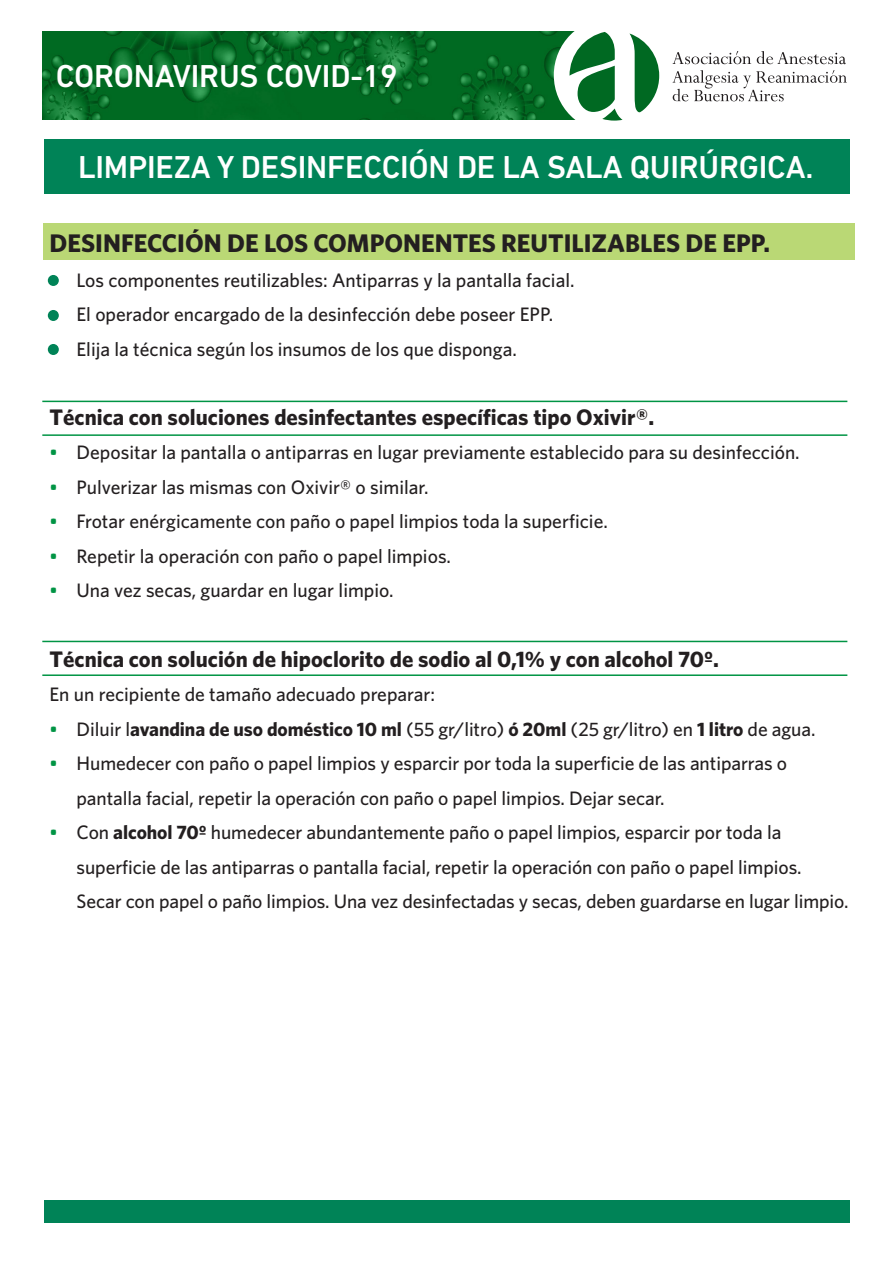
<style>
.page{position:relative;width:893px;height:1276px;background:#fff}
.page>*{position:absolute;margin:0;border:0;box-sizing:border-box;transform-origin:0 0}
.t1{font:500 32.25px "DIN Next LT Pro";letter-spacing:-.005em;color:#fff}
.t2{font:700 25.5px "Whitney";color:#231f20}
.t3{font:700 22.5px "Whitney";color:#231f20}
.t4{font:500 19.5px/34.5px "Whitney";letter-spacing:-.005em;color:#231f20}
.s1{color:#009444}
.s2{font-weight:700}
</style>
<div class="page">
<div style="left:43px;top:224px;width:811px;height:36px;background:#bad875"></div>
<img style="left:43px;top:31px;width:531px;height:88px">
<div style="left:554px;top:18px;width:114px;height:114px;background:#fff;border-radius:50%"></div>
<div style="left:44px;top:140px;width:805px;height:54px;background:#008357"></div>
<div style="left:44px;top:1199px;width:805px;height:23px;background:#008357"></div>
<svg style="left:672px;top:51px;width:79px;height:13px"></svg>
<svg style="left:757px;top:51px;width:89px;height:13px"></svg>
<svg style="left:672px;top:70px;width:175px;height:31px"></svg>
<svg style="left:569px;top:32px;width:54px;height:89px"></svg>
<svg style="left:629px;top:33px;width:30px;height:80px"></svg>
<hr style="left:42px;top:434px;width:805px;height:2px;background:#009444">
<hr style="left:42px;top:401px;width:805px;height:1px;background:#009444">
<hr style="left:42px;top:674px;width:805px;height:2px;background:#009444">
<hr style="left:42px;top:641px;width:805px;height:1px;background:#009444">
<div style="left:48px;top:275px;width:11px;height:11px;background:#008357;border-radius:50%"></div>
<div style="left:48px;top:310px;width:11px;height:11px;background:#008357;border-radius:50%"></div>
<div style="left:48px;top:344px;width:11px;height:11px;background:#008357;border-radius:50%"></div>
<h1 class="t1" style="left:56px;top:57px;width:344px">CORONAVIRUS COVID-19</h1>
<h1 class="t1" style="left:78px;top:149px;width:737px">LIMPIEZA Y DESINFECCIÓN DE LA SALA QUIRÚRGICA.</h1>
<h2 class="t2" style="left:50px;top:228px;width:722px">DESINFECCIÓN DE LOS COMPONENTES REUTILIZABLES DE EPP.</h2>
<p class="t4" style="left:50px;top:262px;width:527px">- Los componentes reutilizables: Antiparras y la pantalla facial.</p>
<p class="t4" style="left:50px;top:297px;width:505px">- El operador encargado de la desinfección debe poseer EPP.</p>
<p class="t4" style="left:50px;top:331px;width:469px">- Elija la técnica según los insumos de los que disponga.</p>
<p class="t3" style="left:50px;top:403px;width:606px">Técnica con soluciones desinfectantes específicas tipo Oxivir®.</p>
<p class="t4" style="left:50px;top:435px;width:752px"><span class="s1">•</span> Depositar la pantalla o antiparras en lugar previamente establecido para su desinfección.</p>
<p class="t4" style="left:50px;top:469px;width:380px"><span class="s1">•</span> Pulverizar las mismas con Oxivir® o similar.</p>
<p class="t4" style="left:50px;top:504px;width:560px"><span class="s1">•</span> Frotar enérgicamente con paño o papel limpios toda la superficie.</p>
<p class="t4" style="left:50px;top:538px;width:403px"><span class="s1">•</span> Repetir la operación con paño o papel limpios.</p>
<p class="t4" style="left:50px;top:573px;width:346px"><span class="s1">•</span> Una vez secas, guardar en lugar limpio.</p>
<p class="t3" style="left:50px;top:645px;width:671px">Técnica con solución de hipoclorito de sodio al 0,1% y con alcohol 70º.</p>
<p class="t4" style="left:50px;top:676px;width:387px">En un recipiente de tamaño adecuado preparar:</p>
<p class="t4" style="left:50px;top:711px;width:767px"><span class="s1">•</span> Diluir l<span class="s2">avandina de uso doméstico 10 ml</span> (55 gr/litro) <span class="s2">ó 20ml</span> (25 gr/litro) en <span class="s2">1 litro</span> de agua.</p>
<p class="t4" style="left:77px;top:745px;width:712px;text-indent:-27px"><span class="s1">•</span> Humedecer con paño o papel limpios y esparcir por toda la superficie de las antiparras o pantalla facial, repetir la operación con paño o papel limpios. Dejar secar.</p>
<p class="t4" style="left:77px;top:814px;width:774px;text-indent:-27px"><span class="s1">•</span> Con <span class="s2">alcohol 70º</span> humedecer abundantemente paño o papel limpios, esparcir por toda la superficie de las antiparras o pantalla facial, repetir la operación con paño o papel limpios.<br>Secar con papel o paño limpios. Una vez desinfectadas y secas, deben guardarse en lugar limpio.</p>
</div>
